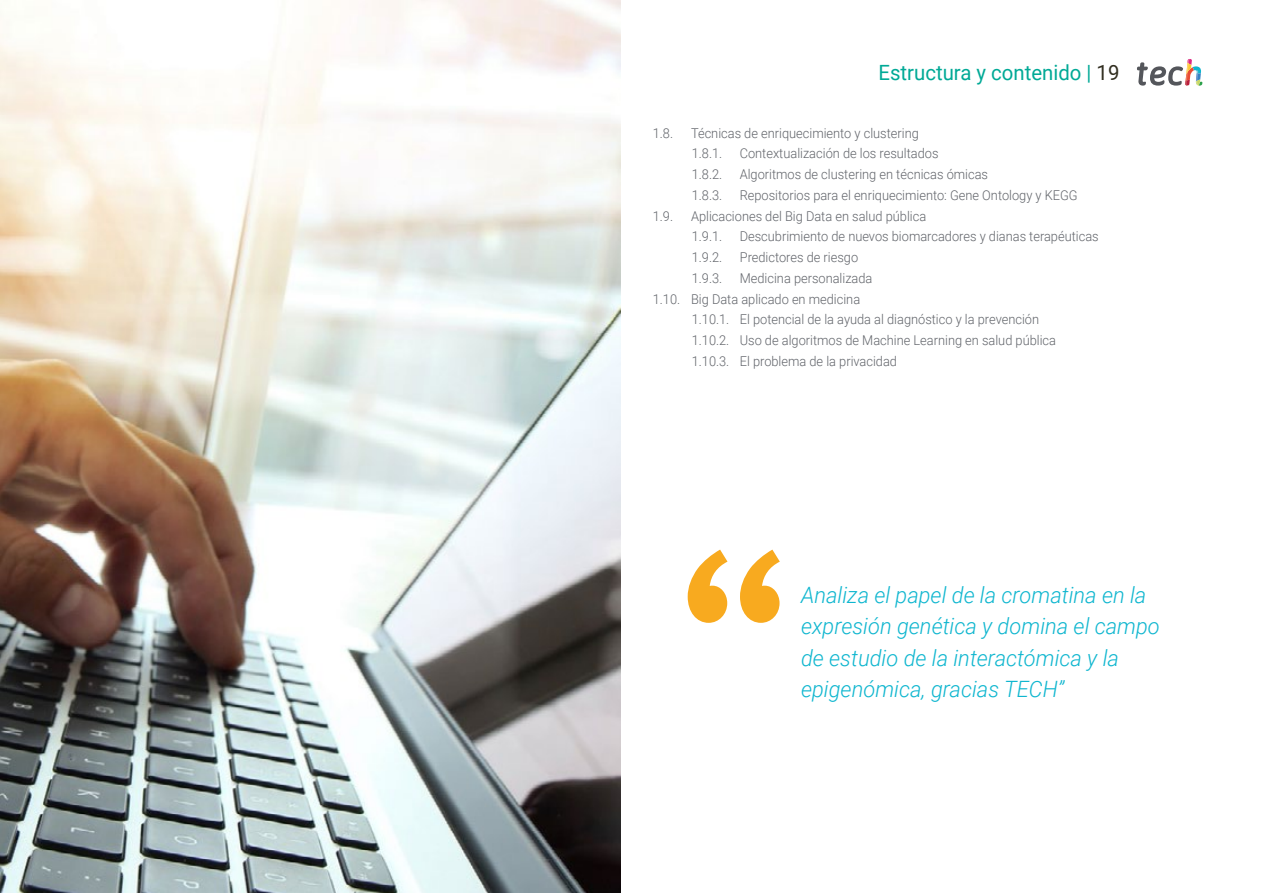
<style>
.page{position:relative;width:1263px;height:893px;background:#fff}
.page>*{position:absolute;margin:0;border:0;box-sizing:border-box;transform-origin:0 0}
.t1{font:italic 300 22.5px/31.5px "Roboto";color:#0fb6cf}
.t2{font:21px "Roboto";color:#00a996}
.t3{font:300 13.5px/20.7px "Roboto";color:#61646a;scale:.95 1}
.s1{color:#312e20}
</style>
<div class="page">
<img style="left:0;top:0;width:621px;height:893px">
<svg style="left:688px;top:550px;width:92px;height:73px"></svg>
<svg style="left:1137px;top:59px;width:65px;height:27px"></svg>
<h2 class="t2" style="left:878px;top:57px;width:242px">Estructura y contenido | <span class="s1">19</span></h2>
<p class="t3" style="left:653px;top:122px;width:23px">1.8.</p>
<p class="t3" style="left:691px;top:122px;width:241px">Técnicas de enriquecimiento y clustering<br>1.8.1.</p>
<p class="t3" style="left:740px;top:143px;width:211px">Contextualización de los resultados</p>
<p class="t3" style="left:692px;top:164px;width:34px">1.8.2.</p>
<p class="t3" style="left:740px;top:164px;width:263px">Algoritmos de clustering en técnicas ómicas</p>
<p class="t3" style="left:692px;top:184px;width:34px">1.8.3.</p>
<p class="t3" style="left:740px;top:184px;width:357px">Repositorios para el enriquecimiento: Gene Ontology y KEGG</p>
<p class="t3" style="left:653px;top:205px;width:23px">1.9.</p>
<p class="t3" style="left:691px;top:205px;width:249px">Aplicaciones del Big Data en salud pública<br>1.9.1.</p>
<p class="t3" style="left:740px;top:226px;width:379px">Descubrimiento de nuevos biomarcadores y dianas terapéuticas</p>
<p class="t3" style="left:692px;top:247px;width:34px">1.9.2.</p>
<p class="t3" style="left:740px;top:247px;width:126px">Predictores de riesgo</p>
<p class="t3" style="left:692px;top:267px;width:34px">1.9.3.</p>
<p class="t3" style="left:740px;top:267px;width:141px">Medicina personalizada</p>
<p class="t3" style="left:653px;top:288px;width:220px">1.10. Big Data aplicado en medicina</p>
<p class="t3" style="left:692px;top:309px;width:367px">1.10.1. El potencial de la ayuda al diagnóstico y la prevención</p>
<p class="t3" style="left:692px;top:330px;width:385px">1.10.2. Uso de algoritmos de Machine Learning en salud pública</p>
<p class="t3" style="left:692px;top:350px;width:218px">1.10.3. El problema de la privacidad</p>
<h1 class="t1" style="left:801px;top:578px;width:360px">Analiza el papel de la cromatina en la expresión genética y domina el campo de estudio de la interactómica y la epigenómica, gracias TECH”</h1>
</div>
